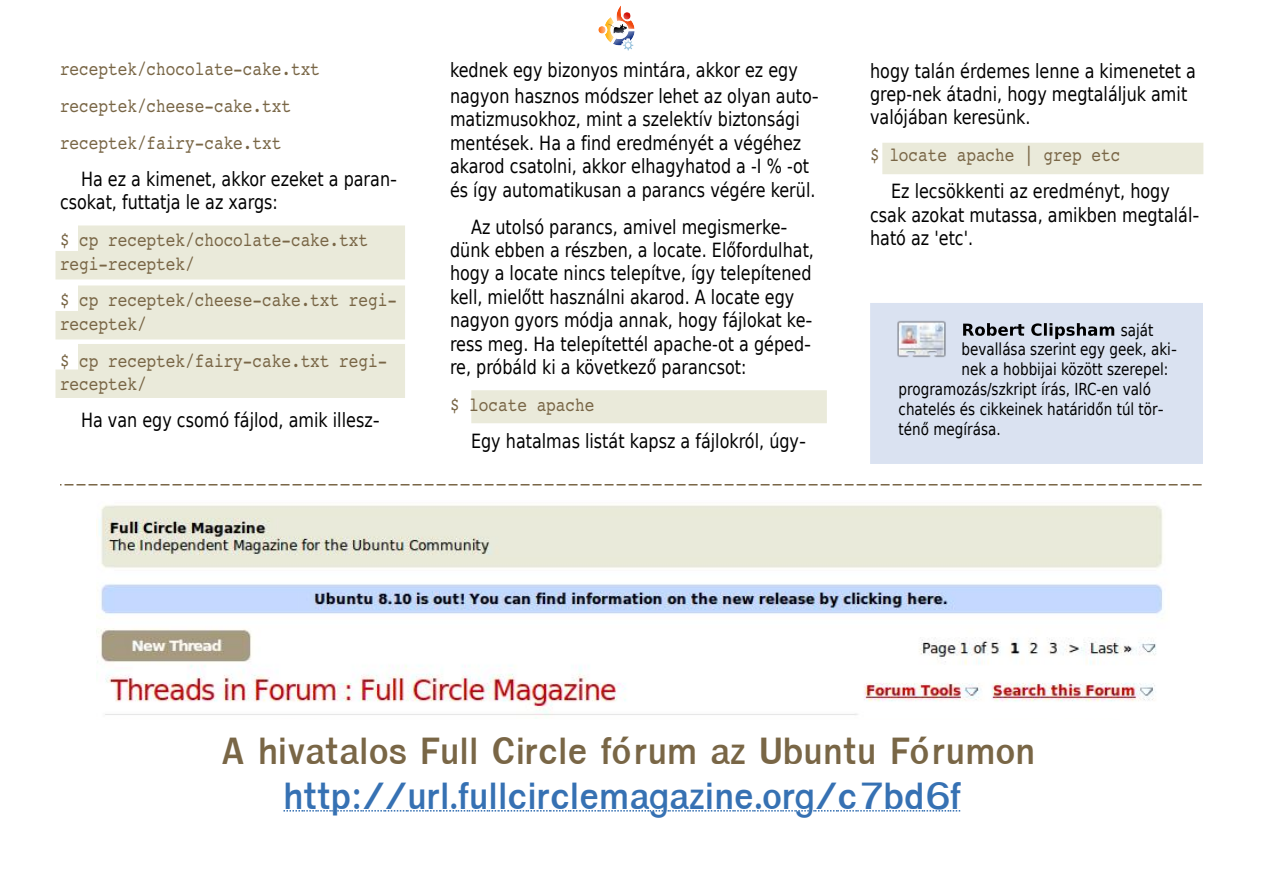
<style>
.page{position:relative;width:1263px;height:893px;background:#fff}
.page>*{position:absolute;margin:0;border:0;box-sizing:border-box;transform-origin:0 0}
.t1{font:700 37.5px "Garuda";color:#796646}
.t2{font:700 37.5px "Garuda";color:#3671b3}
.t3{font:19.5px/23.4px "DejaVu Sans";color:#000;scale:.82 1}
.t4{font:19.5px/23.4px "Courier 10 Pitch BT";color:#796646;scale:.82 1}
.t5{font:16.5px "DejaVu Sans";color:#000;scale:.82 1}
</style>
<div class="page">
<img style="left:598px;top:5px;width:37px;height:46px">
<div style="left:882px;top:143px;width:321px;height:31px;background:#eaeada"></div>
<div style="left:471px;top:390px;width:356px;height:33px;background:#eaeada"></div>
<div style="left:78px;top:344px;width:327px;height:27px;background:#eaeada"></div>
<div style="left:55px;top:369px;width:350px;height:29px;background:#eaeada"></div>
<div style="left:78px;top:285px;width:327px;height:27px;background:#eaeada"></div>
<div style="left:55px;top:311px;width:350px;height:28px;background:#eaeada"></div>
<div style="left:78px;top:225px;width:327px;height:27px;background:#eaeada"></div>
<div style="left:55px;top:251px;width:350px;height:28px;background:#eaeada"></div>
<div style="left:870px;top:303px;width:333px;height:161px;background:#dae2f1"></div>
<svg style="left:963px;top:323px;width:61px;height:13px"></svg>
<svg style="left:1031px;top:323px;width:83px;height:16px"></svg>
<img style="left:897px;top:321px;width:48px;height:37px">
<svg style="left:60px;top:484px;width:1141px;height:1px"></svg>
<img style="left:96px;top:505px;width:1067px;height:214px">
<svg style="left:283px;top:810px;width:678px;height:1px"></svg>
<p class="t4" style="left:60px;top:51px;width:318px;line-height:36.9px">receptek/chocolate-cake.txt receptek/cheese-cake.txt receptek/fairy-cake.txt</p>
<p class="t3" style="left:60px;top:167px;width:413px;text-indent:21px">Ha ez a kimenet, akkor ezeket a paran&shy;csokat, futtatja le az xargs:</p>
<p class="t4" style="left:60px;top:229px;width:377px">$ cp receptek/chocolate-cake.txt regi-receptek/</p>
<p class="t4" style="left:60px;top:289px;width:412px">$ cp receptek/cheese-cake.txt regi&shy;receptek/</p>
<p class="t4" style="left:60px;top:350px;width:401px">$ cp receptek/fairy-cake.txt regi&shy;receptek/</p>
<p class="t3" style="left:81px;top:409px;width:366px">Ha van egy csomó fájlod, amik illesz-</p>
<p class="t3" style="left:450px;top:57px;width:451px;line-height:26px">kednek egy bizonyos mintára, akkor ez egy nagyon hasznos módszer lehet az olyan auto-</p>
<p class="t3" style="left:450px;top:108px;width:447px">matizmusokhoz, mint a szelektív biztonsági mentések. Ha a find eredményét a végéhez akarod csatolni, akkor elhagyhatod a -I % -ot és így automatikusan a parancs végére kerül.</p>
<p class="t3" style="left:450px;top:215px;width:445px;text-indent:21px">Az utolsó parancs, amivel megismerke&shy;dünk ebben a részben, a locate. Előfordulhat, hogy a locate nincs telepítve, így telepítened kell, mielőtt használni akarod. A locate egy nagyon gyors módja annak, hogy fájlokat ke&shy;ress meg. Ha telepítettél apache-ot a géped&shy;re, próbáld ki a következő parancsot:</p>
<p class="t4" style="left:450px;top:394px;width:178px">$ locate apache</p>
<p class="t3" style="left:471px;top:429px;width:410px">Egy hatalmas listát kapsz a fájlokról, úgy-</p>
<p class="t3" style="left:870px;top:59px;width:399px">hogy talán érdemes lenne a kimenetet a grep-nek átadni, hogy megtaláljuk amit valójában keresünk.</p>
<p class="t4" style="left:870px;top:144px;width:307px">$ locate apache | grep etc</p>
<p class="t3" style="left:870px;top:180px;width:403px;text-indent:21px">Ez lecsökkenti az eredményt, hogy csak azokat mutassa, amikben megtalál&shy;ható az 'etc'.</p>
<p class="t5" style="left:1121px;top:320px;width:41px">saját</p>
<p class="t5" style="left:962px;top:340px;width:264px">bevallása szerint egy geek, aki-</p>
<p class="t5" style="left:962px;top:360px;width:254px">nek a hobbijai között szerepel:</p>
<p class="t5" style="left:898px;top:380px;width:309px">programozás/szkript írás, IRC-en való</p>
<p class="t5" style="left:898px;top:400px;width:325px">chatelés és cikkeinek határidőn túl tör-</p>
<p class="t5" style="left:898px;top:419px;width:126px">ténő megírása.</p>
<h1 class="t1" style="left:222px;top:729px;width:815px">A hivatalos Full Circle fórum az Ubuntu Fórumon</h1>
<h1 class="t2" style="left:283px;top:774px;width:679px">http://url.fullcirclemagazine.org/c7bd6f</h1>
</div>
